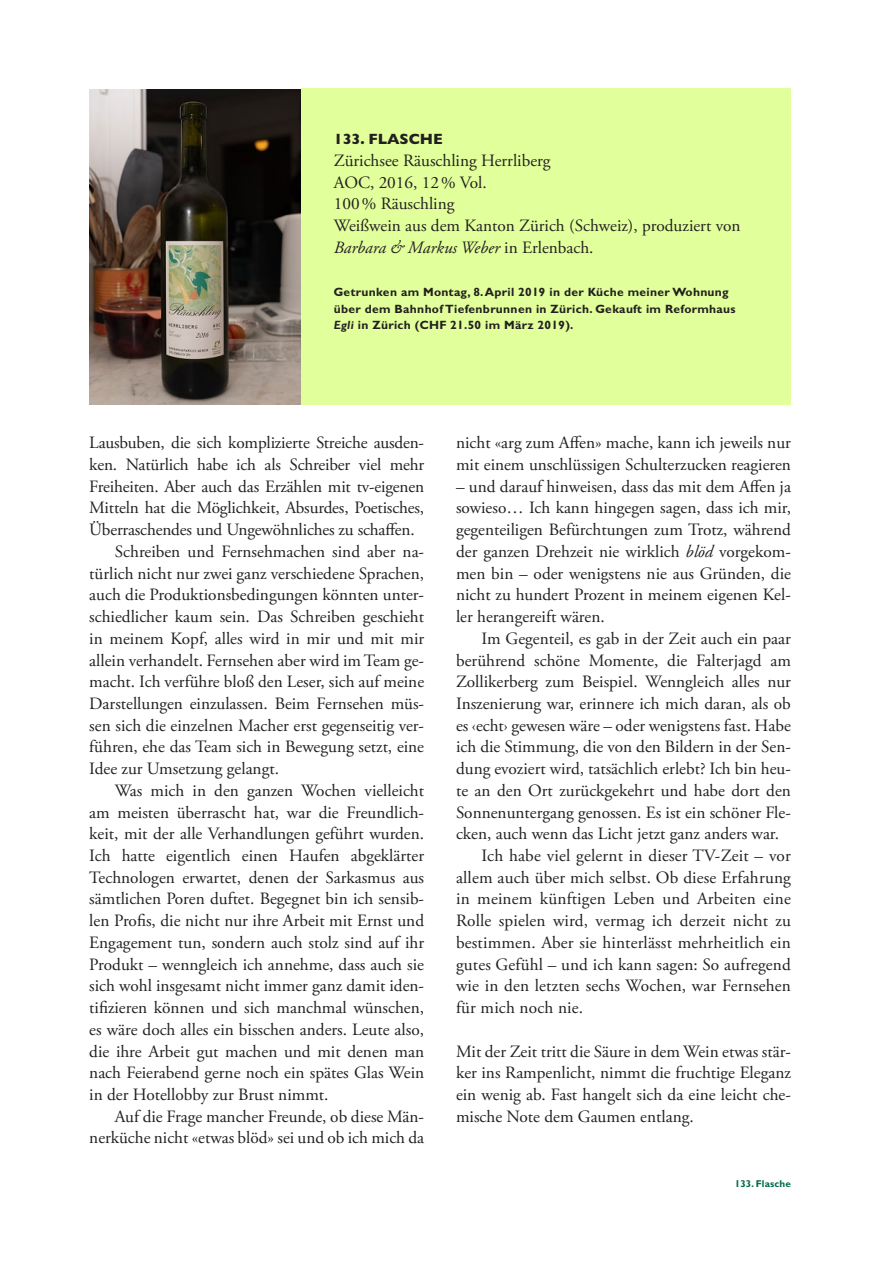
<style>
.page{position:relative;width:893px;height:1263px;background:#fff}
.page>*{position:absolute;margin:0;border:0;box-sizing:border-box;transform-origin:0 0}
.Lauftext_mit_Einzug{font:17.25px/21.8px "Adobe Garamond Pro";color:#231f20;text-align:justify}
.Lauftext_ohne_Einzug{font:17.25px/21.8px "Adobe Garamond Pro";letter-spacing:-.01em;color:#231f20;text-align:justify}
.Flasche_Kasten_Lauft{font:17.25px/21.8px "Adobe Garamond Pro";color:#231f20}
.Flasche_Kasten_Titel{font:800 15px "Gill Sans MT Pro";color:#231f20}
.Getrunken_am_weiss{font:700 12px/16.4px "Gill Sans MT Pro";letter-spacing:.025em;color:#231f20}
.Thema_der_Seiten{font:700 9.9px "Gill Sans MT Pro";letter-spacing:.01em;color:#006a4e}
.s1{font-style:italic}
</style>
<div class="page">
<img style="left:89px;top:89px;width:213px;height:316px">
<div style="left:302px;top:89px;width:489px;height:316px;background:#e1ff9b"></div>
<p class="Flasche_Kasten_Titel" style="left:334px;top:130px;width:111px">133. FLASCHE</p>
<p class="Flasche_Kasten_Lauft" style="left:334px;top:150px;width:218px">Zürichsee Räuschling Herrliberg</p>
<p class="Flasche_Kasten_Lauft" style="left:334px;top:172px;width:154px">AOC, 2016, 12% Vol.</p>
<p class="Flasche_Kasten_Lauft" style="left:334px;top:194px;width:122px">100% Räuschling</p>
<p class="Flasche_Kasten_Lauft" style="left:334px;top:215px;width:408px">Weißwein aus dem Kanton Zürich (Schweiz), produziert von<br><span class="s1">Barbara &amp; Markus Weber</span> in Erlenbach.</p>
<p class="Getrunken_am_weiss" style="left:334px;top:284px;width:403px">Getrunken am Montag, 8.April 2019 in der Küche meiner Wohnung über dem Bahnhof Tiefenbrunnen in Zürich. Gekauft im Reformhaus<br><span class="s1">Egli</span> in Zürich (CHF 21.50 im März 2019).</p>
<p class="Lauftext_ohne_Einzug" style="left:89px;top:432px;width:336px">Lausbuben, die sich komplizierte Streiche ausden&shy;ken. Natürlich habe ich als Schreiber viel mehr Freiheiten. Aber auch das Erzählen mit tv-eigenen Mitteln hat die Möglichkeit, Absurdes, Poetisches, Überraschendes und Ungewöhnliches zu schaffen.</p>
<p class="Lauftext_mit_Einzug" style="left:89px;top:541px;width:336px;text-indent:26px">Schreiben und Fernsehmachen sind aber na&shy;türlich nicht nur zwei ganz verschiedene Sprachen, auch die Produktionsbedingungen könnten unter&shy;schiedlicher kaum sein. Das Schreiben geschieht in meinem Kopf, alles wird in mir und mit mir allein verhandelt. Fernsehen aber wird im Team ge&shy;macht. Ich verführe bloß den Leser, sich auf meine Darstellungen einzulassen. Beim Fernsehen müs&shy;sen sich die einzelnen Macher erst gegenseitig ver&shy;führen, ehe das Team sich in Bewegung setzt, eine Idee zur Umsetzung gelangt.</p>
<p class="Lauftext_mit_Einzug" style="left:89px;top:780px;width:336px;text-indent:26px">Was mich in den ganzen Wochen vielleicht am meisten überrascht hat, war die Freundlich&shy;keit, mit der alle Verhandlungen geführt wurden.<br>Ich hatte eigentlich einen Haufen abgeklärter Technologen erwartet, denen der Sarkasmus aus sämtlichen Poren duftet. Begegnet bin ich sensib&shy;len Profis, die nicht nur ihre Arbeit mit Ernst und Engagement tun, sondern auch stolz sind auf ihr Produkt – wenngleich ich annehme, dass auch sie sich wohl insgesamt nicht immer ganz damit iden&shy;tifizieren können und sich manchmal wünschen, es wäre doch alles ein bisschen anders. Leute also, die ihre Arbeit gut machen und mit denen man nach Feierabend gerne noch ein spätes Glas Wein in der Hotellobby zur Brust nimmt.</p>
<p class="Lauftext_mit_Einzug" style="left:89px;top:1106px;width:336px;text-align:right">Auf die Frage mancher Freunde, ob diese Män&shy;nerküche nicht «etwas blöd» sei und ob ich mich da</p>
<p class="Lauftext_mit_Einzug" style="left:456px;top:432px;width:336px">nicht «arg zum Affen» mache, kann ich jeweils nur mit einem unschlüssigen Schulterzucken reagieren</p>
<p class="Lauftext_mit_Einzug" style="left:456px;top:476px;width:336px">– und darauf hinweisen, dass das mit dem Affen ja sowieso… Ich kann hingegen sagen, dass ich mir, gegenteiligen Befürchtungen zum Trotz, während der ganzen Drehzeit nie wirklich <span class="s1">blöd</span> vorgekom&shy;men bin – oder wenigstens nie aus Gründen, die nicht zu hundert Prozent in meinem eigenen Kel&shy;ler herangereift wären.</p>
<p class="Lauftext_mit_Einzug" style="left:456px;top:628px;width:336px;text-indent:26px">Im Gegenteil, es gab in der Zeit auch ein paar berührend schöne Momente, die Falterjagd am Zollikerberg zum Beispiel. Wenngleich alles nur Inszenierung war, erinnere ich mich daran, als ob es ‹echt› gewesen wäre – oder wenigstens fast. Habe ich die Stimmung, die von den Bildern in der Sen&shy;dung evoziert wird, tatsächlich erlebt? Ich bin heu&shy;te an den Ort zurückgekehrt und habe dort den Sonnenuntergang genossen. Es ist ein schöner Fle&shy;cken, auch wenn das Licht jetzt ganz anders war.</p>
<p class="Lauftext_mit_Einzug" style="left:456px;top:845px;width:336px;text-indent:26px">Ich habe viel gelernt in dieser TV-Zeit – vor allem auch über mich selbst. Ob diese Erfahrung in meinem künftigen Leben und Arbeiten eine Rolle spielen wird, vermag ich derzeit nicht zu bestimmen. Aber sie hinterlässt mehrheitlich ein gutes Gefühl – und ich kann sagen: So aufregend wie in den letzten sechs Wochen, war Fernsehen für mich noch nie.</p>
<p class="Lauftext_ohne_Einzug" style="left:456px;top:1041px;width:336px">Mit der Zeit tritt die Säure in dem Wein etwas stär&shy;ker ins Rampenlicht, nimmt die fruchtige Eleganz ein wenig ab. Fast hangelt sich da eine leicht che&shy;mische Note dem Gaumen entlang.</p>
<p class="Thema_der_Seiten" style="left:735px;top:1177px;width:58px">133. Flasche</p>
</div>
